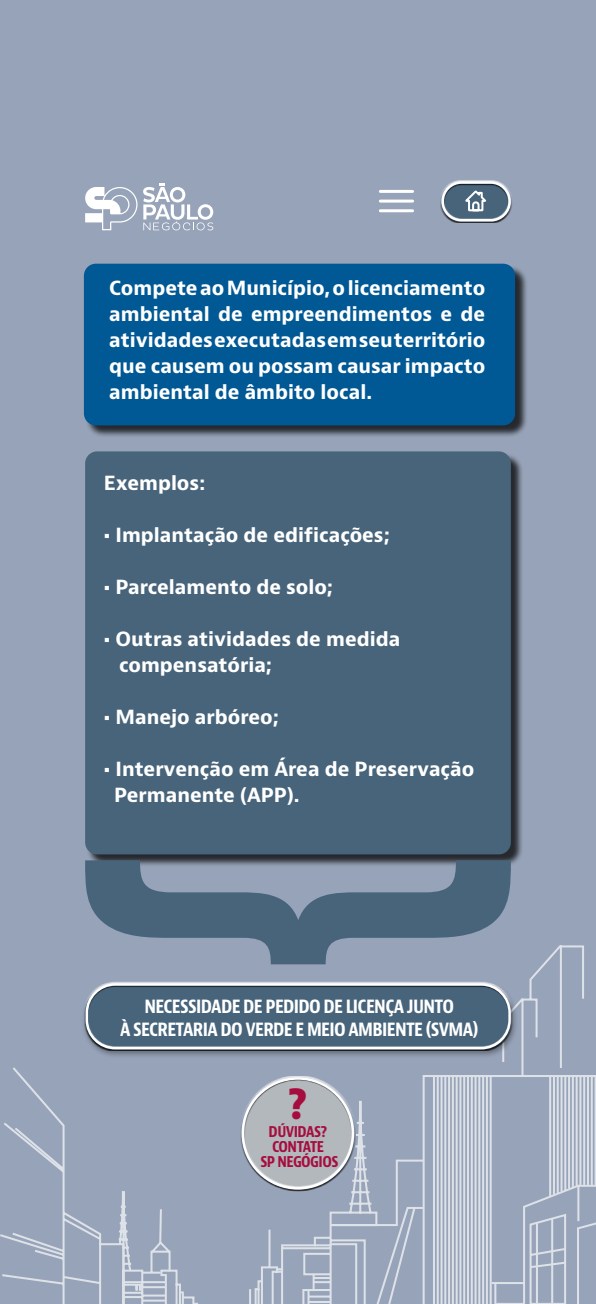
<style>
.page{position:relative;width:596px;height:1304px;background:#fff}
.page>*{position:absolute;margin:0;border:0;box-sizing:border-box;transform-origin:0 0}
.t1{font:700 condensed 44.4px "Bernina Sans";color:#a60d3e}
.t2{font:700 condensed 19.4px/23.3px "Bernina Sans";letter-spacing:-.035em;color:#fff;text-align:center}
.t3{font:700 19px/26px "Bernino Sans";color:#fff}
.t4{font:700 condensed 15.9px/15.2px "Bernina Sans";letter-spacing:-.035em;color:#a60d3e;text-align:center}
</style>
<div class="page">
<div style="left:0;top:0;width:595px;height:1304px;background:#97a3b8"></div>
<svg style="left:0;top:945px;width:595px;height:359px"></svg>
<svg style="left:143px;top:183px;width:70px;height:47px"></svg>
<svg style="left:85px;top:187px;width:52px;height:43px"></svg>
<div style="left:86px;top:453px;width:437px;height:414px;background:#000;opacity:.75"></div>
<div style="left:85px;top:451px;width:425px;height:403px;background:#47647b;border-radius:12px"></div>
<svg style="left:85px;top:860px;width:425px;height:104px;fill:#48647b"></svg>
<div style="left:81px;top:982px;width:436px;height:77px;background:#000;opacity:.35"></div>
<div style="left:84px;top:984px;width:428px;height:67px;background:#000;opacity:.75"></div>
<div style="left:86px;top:983px;width:424px;height:66px;border:2px solid #fff;border-radius:28px"></div>
<div style="left:240px;top:1076px;width:115px;height:112px;background:#fff;opacity:.75"></div>
<div style="left:240px;top:1079px;width:115px;height:112px;background:#000;opacity:.75"></div>
<div style="left:241px;top:1077px;width:113px;height:113px;border:3px solid #fff;border-radius:50%"></div>
<div style="left:439px;top:180px;width:73px;height:40px;background:#fff;opacity:.75"></div>
<div style="left:439px;top:183px;width:73px;height:40px;background:#000;opacity:.75"></div>
<div style="left:441px;top:181px;width:69px;height:40px;border:2px solid #fff;border-radius:19px"></div>
<svg style="left:463px;top:189px;width:24px;height:23px"></svg>
<hr style="left:380px;top:190px;width:32px;height:3px;background:#fff">
<hr style="left:380px;top:200px;width:32px;height:3px;background:#fff">
<hr style="left:380px;top:209px;width:32px;height:3px;background:#fff">
<div style="left:85px;top:265px;width:442px;height:173px;background:#000;opacity:.75"></div>
<div style="left:84px;top:264px;width:430px;height:161px;background:#005895;border-radius:12px"></div>
<p class="t3" style="left:109px;top:276px;width:377px;text-align:justify">Compete ao Município, o licenciamento ambiental de empreendimentos e de atividades executadas em seu território que causem ou possam causar impacto ambiental de âmbito local.</p>
<p class="t3" style="left:104px;top:471px;width:103px">Exemplos:</p>
<p class="t3" style="left:104px;top:523px;width:287px">• Implantação de edificações;</p>
<p class="t3" style="left:104px;top:575px;width:231px">• Parcelamento de solo;</p>
<p class="t3" style="left:119px;top:627px;width:282px;text-indent:-15px">• Outras atividades de medida compensatória;</p>
<p class="t3" style="left:104px;top:705px;width:177px">• Manejo arbóreo;</p>
<p class="t3" style="left:114px;top:757px;width:361px;text-indent:-10px">• Intervenção em Área de Preservação<br>Permanente (APP).</p>
<p class="t2" style="left:120px;top:994px;width:360px">NECESSIDADE DE PEDIDO DE LICENÇA JUNTO<br>À SECRETARIA DO VERDE E MEIO AMBIENTE (SVMA)</p>
<h1 class="t1" style="left:287px;top:1076px;width:21px">?</h1>
<p class="t4" style="left:260px;top:1124px;width:79px">DÚVIDAS?<br>CONTATE<br>SP NEGÓGIOS</p>
</div>
